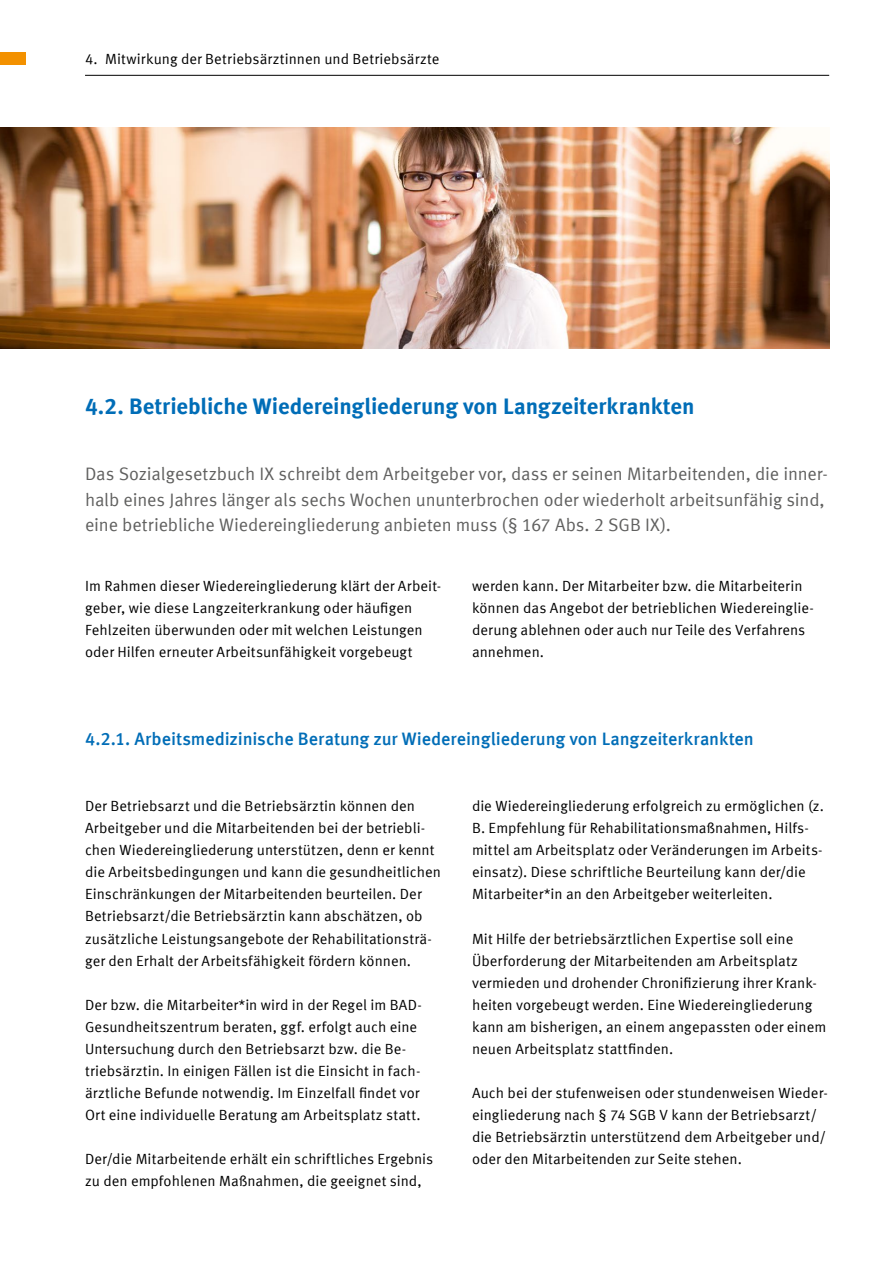
<style>
.page{position:relative;width:893px;height:1263px;background:#fff}
.page>*{position:absolute;margin:0;border:0;box-sizing:border-box;transform-origin:0 0}
.t1{font:700 22.5px "Meta Offc";letter-spacing:-.005em;color:#006db7}
.t2{font:18px/25.5px "Meta Offc Norm";letter-spacing:-.005em;color:#60605f}
.t3{font:500 18px "Meta Offc";letter-spacing:-.005em;color:#006db7}
.t4{font:14.7px/22px "Meta Offc Norm";letter-spacing:.005em;color:#000}
</style>
<div class="page">
<div style="left:0;top:52px;width:26px;height:13px;background:#f39100"></div>
<img style="left:0;top:128px;width:829px;height:220px">
<hr style="left:85px;top:75px;width:744px;height:1px;background:#000">
<p class="t4" style="left:85px;top:48px;width:356px">4. Mitwirkung der Betriebsärztinnen und Betriebsärzte</p>
<h1 class="t1" style="left:85px;top:393px;width:611px">4.2. Betriebliche Wiedereingliederung von Langzeiterkrankten</h1>
<p class="t2" style="left:85px;top:462px;width:744px">Das Sozialgesetzbuch IX schreibt dem Arbeitgeber vor, dass er seinen Mitarbeitenden, die inner&shy;halb eines Jahres länger als sechs Wochen ununterbrochen oder wiederholt arbeitsunfähig sind, eine betriebliche Wiedereingliederung anbieten muss (§ 167 Abs. 2 SGB IX).</p>
<p class="t4" style="left:85px;top:575px;width:358px">Im Rahmen dieser Wiedereingliederung klärt der Arbeit&shy;geber, wie diese Langzeiterkrankung oder häufigen Fehlzeiten überwunden oder mit welchen Leistungen oder Hilfen erneuter Arbeitsunfähigkeit vorgebeugt</p>
<p class="t4" style="left:472px;top:575px;width:343px">werden kann. Der Mitarbeiter bzw. die Mitarbeiterin können das Angebot der betrieblichen Wiedereinglie&shy;derung ablehnen oder auch nur Teile des Verfahrens annehmen.</p>
<p class="t3" style="left:85px;top:728px;width:670px">4.2.1. Arbeitsmedizinische Beratung zur Wiedereingliederung von Langzeiterkrankten</p>
<p class="t4" style="left:85px;top:795px;width:357px">Der Betriebsarzt und die Betriebsärztin können den Arbeitgeber und die Mitarbeitenden bei der betriebli&shy;chen Wiedereingliederung unterstützen, denn er kennt die Arbeitsbedingungen und kann die gesundheitlichen Einschränkungen der Mitarbeitenden beurteilen. Der Betriebsarzt/die Betriebsärztin kann abschätzen, ob zusätzliche Leistungsangebote der Rehabilitationsträ&shy;ger den Erhalt der Arbeitsfähigkeit fördern können.</p>
<p class="t4" style="left:85px;top:994px;width:338px">Der bzw. die Mitarbeiter*in wird in der Regel im BAD-Gesundheitszentrum beraten, ggf. erfolgt auch eine Untersuchung durch den Betriebsarzt bzw. die Be&shy;triebsärztin. In einigen Fällen ist die Einsicht in fach&shy;ärztliche Befunde notwendig. Im Einzelfall findet vor Ort eine individuelle Beratung am Arbeitsplatz statt.</p>
<p class="t4" style="left:85px;top:1148px;width:350px">Der/die Mitarbeitende erhält ein schriftliches Ergebnis zu den empfohlenen Maßnahmen, die geeignet sind,</p>
<p class="t4" style="left:472px;top:795px;width:354px">die Wiedereingliederung erfolgreich zu ermöglichen (z.<br>B. Empfehlung für Rehabilitationsmaßnahmen, Hilfs&shy;mittel am Arbeitsplatz oder Veränderungen im Arbeits&shy;einsatz). Diese schriftliche Beurteilung kann der/die Mitarbeiter*in an den Arbeitgeber weiterleiten.</p>
<p class="t4" style="left:472px;top:928px;width:356px">Mit Hilfe der betriebsärztlichen Expertise soll eine Überforderung der Mitarbeitenden am Arbeitsplatz vermieden und drohender Chronifizierung ihrer Krank&shy;heiten vorgebeugt werden. Eine Wiedereingliederung kann am bisherigen, an einem angepassten oder einem neuen Arbeitsplatz stattfinden.</p>
<p class="t4" style="left:472px;top:1082px;width:357px">Auch bei der stufenweisen oder stundenweisen Wieder&shy;eingliederung nach § 74 SGB V kann der Betriebsarzt/ die Betriebsärztin unterstützend dem Arbeitgeber und/ oder den Mitarbeitenden zur Seite stehen.</p>
</div>
